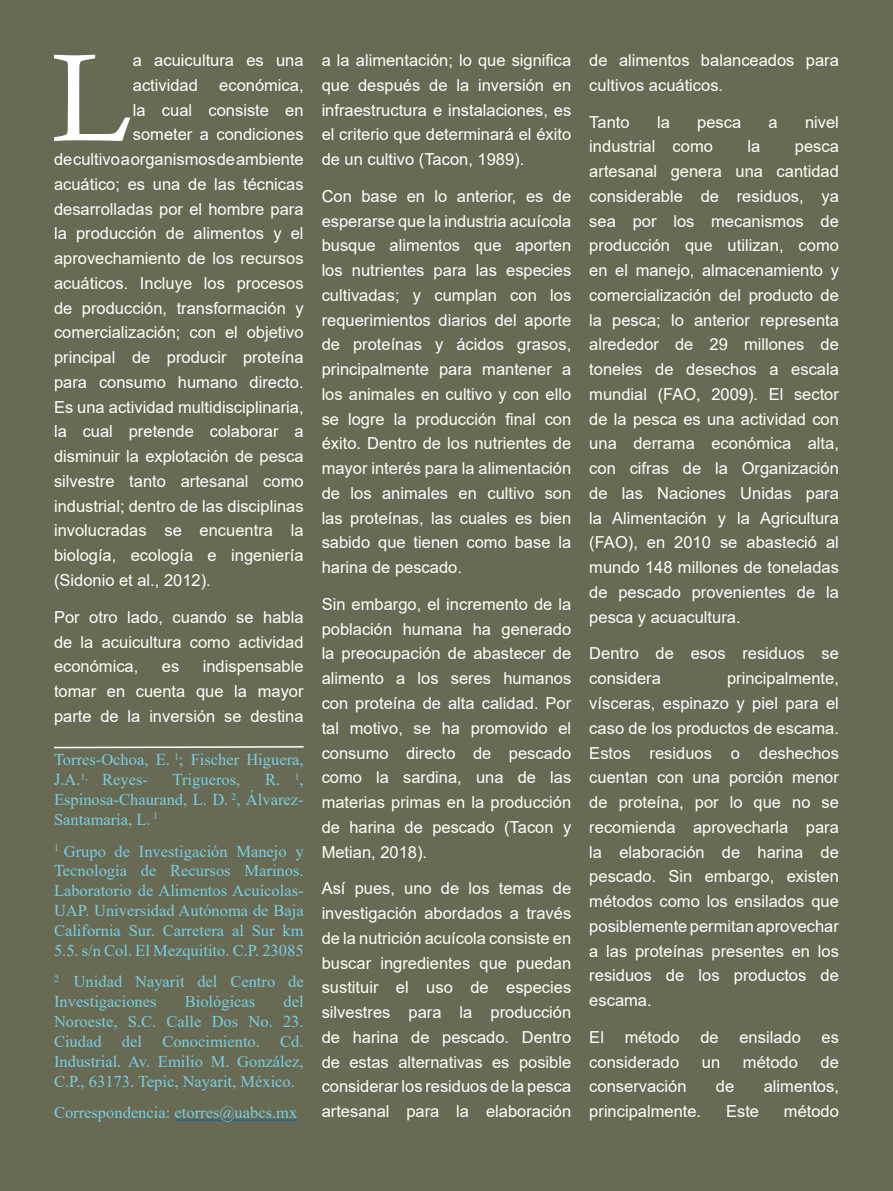
<style>
.page{position:relative;width:893px;height:1191px;background:#fff}
.page>*{position:absolute;margin:0;border:0;box-sizing:border-box;transform-origin:0 0}
.t1{font:124.5px "Calisto";color:#fff}
.t2{font:16.5px/24.8px "Arial";color:#fff;text-align:justify}
.t3{font:16.5px/19.8px "Times New Roman";color:#77cfe3;text-align:justify}
</style>
<div class="page">
<div style="left:0;top:1px;width:892px;height:1190px;background:#696a53"></div>
<hr style="left:175px;top:1119px;width:122px;height:1px;background:#0563c1">
<svg style="left:54px;top:746px;width:250px;height:3px"></svg>
<p class="t1" style="left:51px;top:26px;width:83px">L</p>
<p class="t2" style="left:133px;top:48px;width:172px">a acuicultura es una actividad</p>
<p class="t2" style="left:219px;top:72px;width:86px">económica,</p>
<p class="t2" style="left:133px;top:97px;width:172px">la cual consiste en</p>
<p class="t2" style="left:133px;top:122px;width:172px">someter a condiciones</p>
<p class="t2" style="left:54px;top:147px;width:251px">de cultivo a organismos de ambiente</p>
<p class="t2" style="left:54px;top:171px;width:251px">acuático; es una de las técnicas</p>
<p class="t2" style="left:54px;top:196px;width:251px">desarrolladas por el hombre para</p>
<p class="t2" style="left:54px;top:221px;width:251px">la producción de alimentos y el</p>
<p class="t2" style="left:54px;top:246px;width:251px">aprovechamiento de los recursos</p>
<p class="t2" style="left:54px;top:270px;width:251px">acuáticos. Incluye los procesos</p>
<p class="t2" style="left:54px;top:295px;width:251px">de producción, transformación y</p>
<p class="t2" style="left:54px;top:320px;width:251px">comercialización; con el objetivo</p>
<p class="t2" style="left:54px;top:345px;width:251px">principal de producir proteína</p>
<p class="t2" style="left:54px;top:369px;width:251px">para consumo humano directo.</p>
<p class="t2" style="left:54px;top:394px;width:251px">Es una actividad multidisciplinaria,</p>
<p class="t2" style="left:54px;top:419px;width:251px">la cual pretende colaborar a</p>
<p class="t2" style="left:54px;top:444px;width:251px">disminuir la explotación de pesca</p>
<p class="t2" style="left:54px;top:468px;width:251px">silvestre tanto artesanal como</p>
<p class="t2" style="left:54px;top:493px;width:251px">industrial; dentro de las disciplinas</p>
<p class="t2" style="left:54px;top:518px;width:251px">involucradas se encuentra la</p>
<p class="t2" style="left:54px;top:543px;width:251px">biología, ecología e ingeniería</p>
<p class="t2" style="left:54px;top:567px;width:158px">(Sidonio et al., 2012).</p>
<p class="t2" style="left:54px;top:604px;width:251px">Por otro lado, cuando se habla de la acuicultura como actividad económica,</p>
<p class="t2" style="left:54px;top:654px;width:251px;text-indent:149px">indispensable tomar en cuenta que la mayor parte de la inversión se destina</p>
<p class="t2" style="left:162px;top:654px;width:19px">es</p>
<p class="t3" style="left:54px;top:749px;width:251px">Torres-Ochoa, E. <sup>1</sup>; Fischer Higuera,<br>J.A.<sup>1,</sup> Reyes-</p>
<p class="t3" style="left:54px;top:769px;width:251px;text-indent:211px">R. <sup>1</sup>, Espinosa-Chaurand, L. D. <sup>2</sup>, Álvarez-Santamaría, L. <sup>1</sup></p>
<p class="t3" style="left:54px;top:840px;width:251px"><sup>1</sup> Grupo de Investigación Manejo y Tecnología de Recursos Marinos.<br>Laboratorio de Alimentos Acuícolas-UAP. Universidad Autónoma de Baja California Sur. Carretera al Sur km 5.5. s/n Col. El Mezquitito. C.P. 23085</p>
<p class="t3" style="left:54px;top:971px;width:251px"><sup>2</sup> Unidad Nayarit del Centro de<br>Investigaciones</p>
<p class="t3" style="left:173px;top:769px;width:69px">Trigueros,</p>
<p class="t3" style="left:54px;top:991px;width:251px;text-indent:229px">del Noroeste, S.C. Calle Dos No. 23.<br>Ciudad del Conocimiento. Cd.<br>Industrial. Av. Emilio M. González, C.P., 63173. Tepic, Nayarit, México.</p>
<p class="t3" style="left:54px;top:1102px;width:245px">Correspondencia: etorres@uabcs.mx</p>
<p class="t3" style="left:185px;top:991px;width:72px">Biológicas</p>
<p class="t2" style="left:322px;top:48px;width:251px">a la alimentación; lo que significa que después de la inversión en infraestructura e instalaciones, es el criterio que determinará el éxito de un cultivo (Tacon, 1989).</p>
<p class="t2" style="left:322px;top:183px;width:251px">Con base en lo anterior, es de esperarse que la industria acuícola busque alimentos que aporten los nutrientes para las especies cultivadas; y cumplan con los requerimientos diarios del aporte de proteínas y ácidos grasos, principalmente para mantener a los animales en cultivo y con ello se logre la producción final con éxito. Dentro de los nutrientes de mayor interés para la alimentación de los animales en cultivo son las proteínas, las cuales es bien sabido que tienen como base la harina de pescado.</p>
<p class="t2" style="left:322px;top:591px;width:251px">Sin embargo, el incremento de la población humana ha generado la preocupación de abastecer de alimento a los seres humanos con proteína de alta calidad. Por tal motivo, se ha promovido el consumo directo de pescado como la sardina, una de las materias primas en la producción de harina de pescado (Tacon y Metian, 2018).</p>
<p class="t2" style="left:322px;top:876px;width:251px">Así pues, uno de los temas de investigación abordados a través de la nutrición acuícola consiste en buscar ingredientes que puedan sustituir el uso de especies silvestres para la producción de harina de pescado. Dentro de estas alternativas es posible considerar los residuos de la pesca artesanal para la elaboración</p>
<p class="t2" style="left:589px;top:48px;width:251px">de alimentos balanceados para cultivos acuáticos.</p>
<p class="t2" style="left:589px;top:109px;width:42px">Tanto</p>
<p class="t2" style="left:657px;top:109px;width:14px">la</p>
<p class="t2" style="left:697px;top:109px;width:46px">pesca</p>
<p class="t2" style="left:768px;top:109px;width:11px">a</p>
<p class="t2" style="left:805px;top:109px;width:35px">nivel</p>
<p class="t2" style="left:589px;top:134px;width:125px">industrial como</p>
<p class="t2" style="left:747px;top:134px;width:14px">la</p>
<p class="t2" style="left:589px;top:134px;width:251px;text-indent:206px">pesca artesanal genera una cantidad considerable de residuos, ya sea por los mecanismos de producción que utilizan, como en el manejo, almacenamiento y comercialización del producto de la pesca; lo anterior representa alrededor de 29 millones de toneles de desechos a escala mundial (FAO, 2009). El sector de la pesca es una actividad con una derrama económica alta, con cifras de la Organización de las Naciones Unidas para la Alimentación y la Agricultura (FAO), en 2010 se abasteció al mundo 148 millones de toneladas de pescado provenientes de la pesca y acuacultura.</p>
<p class="t2" style="left:589px;top:641px;width:251px">Dentro de esos residuos se considera</p>
<p class="t2" style="left:589px;top:666px;width:251px;text-indent:138px">principalmente, vísceras, espinazo y piel para el caso de los productos de escama.<br>Estos residuos o deshechos cuentan con una porción menor de proteína, por lo que no se recomienda aprovecharla para la elaboración de harina de pescado. Sin embargo, existen métodos como los ensilados que posiblemente permitan aprovechar a las proteínas presentes en los residuos de los productos de escama.</p>
<p class="t2" style="left:589px;top:1024px;width:16px">El</p>
<p class="t2" style="left:625px;top:1024px;width:57px">método</p>
<p class="t2" style="left:700px;top:1024px;width:20px">de</p>
<p class="t2" style="left:739px;top:1024px;width:63px">ensilado</p>
<p class="t2" style="left:821px;top:1024px;width:19px">es</p>
<p class="t2" style="left:589px;top:1049px;width:91px">considerado</p>
<p class="t2" style="left:702px;top:1049px;width:20px">un</p>
<p class="t2" style="left:743px;top:1049px;width:57px">método</p>
<p class="t2" style="left:821px;top:1049px;width:20px">de</p>
<p class="t2" style="left:589px;top:1074px;width:99px">conservación</p>
<p class="t2" style="left:716px;top:1074px;width:20px">de</p>
<p class="t2" style="left:764px;top:1074px;width:77px">alimentos,</p>
<p class="t2" style="left:589px;top:1098px;width:113px">principalmente.</p>
<p class="t2" style="left:726px;top:1098px;width:35px">Este</p>
<p class="t2" style="left:784px;top:1098px;width:57px">método</p>
</div>
